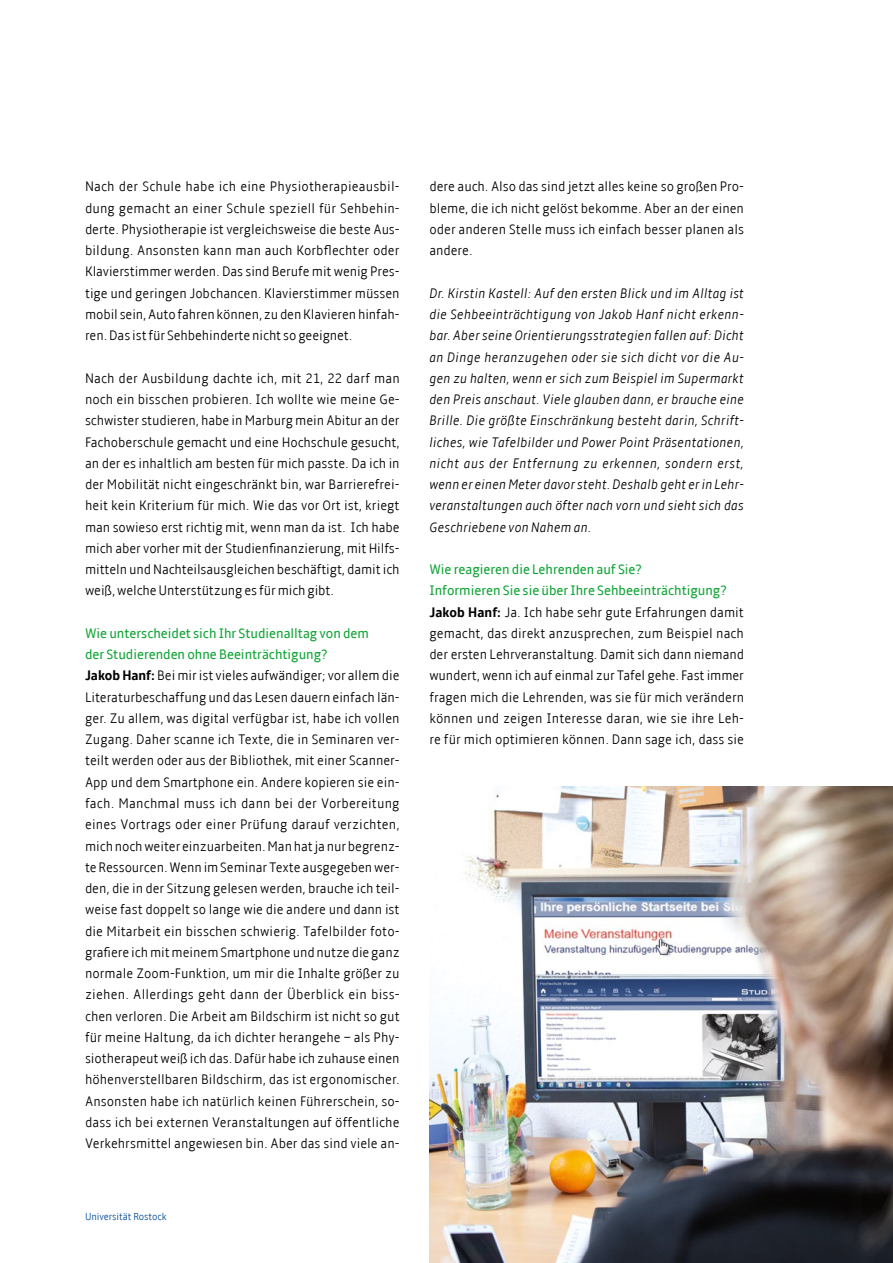
<style>
.page{position:relative;width:893px;height:1263px;background:#fff}
.page>*{position:absolute;margin:0;border:0;box-sizing:border-box;transform-origin:0 0}
.t1{font:300 condensed 14.25px/21.3px "Amble";letter-spacing:.005em;color:#000;text-align:justify}
.t2{font:italic 300 condensed 14.25px/21.3px "Amble";letter-spacing:.01em;color:#000;text-align:justify}
.t3{font:300 condensed 10.5px "Amble";letter-spacing:-.005em;color:#00489a}
.s1{font-weight:400;font-stretch:normal;color:#13a538}
.s2{font-weight:700;font-stretch:normal}
</style>
<div class="page">
<img style="left:429px;top:787px;width:464px;height:476px">
<p class="t1" style="left:85px;top:176px;width:316px">Nach der Schule habe ich eine Physiotherapieausbil&shy;dung gemacht an einer Schule speziell für Sehbehin&shy;derte. Physiotherapie ist vergleichsweise die beste Aus&shy;bildung. Ansonsten kann man auch Korbflechter oder Klavierstimmer werden. Das sind Berufe mit wenig Pres&shy;tige und geringen Jobchancen. Klavierstimmer müssen mobil sein, Auto fahren können, zu den Klavieren hinfah&shy;ren. Das ist für Sehbehinderte nicht so geeignet.</p>
<p class="t1" style="left:85px;top:368px;width:316px">Nach der Ausbildung dachte ich, mit 21, 22 darf man noch ein bisschen probieren. Ich wollte wie meine Ge&shy;schwister studieren, habe in Marburg mein Abitur an der Fachoberschule gemacht und eine Hochschule gesucht, an der es inhaltlich am besten für mich passte. Da ich in der Mobilität nicht eingeschränkt bin, war Barrierefrei&shy;heit kein Kriterium für mich. Wie das vor Ort ist, kriegt man sowieso erst richtig mit, wenn man da ist. Ich habe mich aber vorher mit der Studienfinanzierung, mit Hilfs&shy;mitteln und Nachteilsausgleichen beschäftigt, damit ich weiß, welche Unterstützung es für mich gibt.</p>
<p class="t1" style="left:85px;top:623px;width:316px;text-align:left"><span class="s1">Wie unterscheidet sich Ihr Studienalltag von dem<br>der Studierenden ohne Beeinträchtigung?<br></span><span class="s2">Jakob Hanf:</span> Bei mir ist vieles aufwändiger; vor allem die Literaturbeschaffung und das Lesen dauern einfach län&shy;ger. Zu allem, was digital verfügbar ist, habe ich vollen Zugang. Daher scanne ich Texte, die in Seminaren ver&shy;teilt werden oder aus der Bibliothek, mit einer Scanner-App und dem Smartphone ein. Andere kopieren sie ein&shy;fach. Manchmal muss ich dann bei der Vorbereitung eines Vortrags oder einer Prüfung darauf verzichten, mich noch weiter einzuarbeiten. Man hat ja nur begrenz&shy;te Ressourcen. Wenn im Seminar Texte ausgegeben wer&shy;den, die in der Sitzung gelesen werden, brauche ich teil&shy;weise fast doppelt so lange wie die andere und dann ist die Mitarbeit ein bisschen schwierig. Tafelbilder foto&shy;grafiere ich mit meinem Smartphone und nutze die ganz normale Zoom-Funktion, um mir die Inhalte größer zu ziehen. Allerdings geht dann der Überblick ein biss&shy;chen verloren. Die Arbeit am Bildschirm ist nicht so gut für meine Haltung, da ich dichter herangehe – als Phy&shy;siotherapeut weiß ich das. Dafür habe ich zuhause einen höhenverstellbaren Bildschirm, das ist ergonomischer.<br>Ansonsten habe ich natürlich keinen Führerschein, so&shy;dass ich bei externen Veranstaltungen auf öffentliche Verkehrsmittel angewiesen bin. Aber das sind viele an-</p>
<p class="t3" style="left:85px;top:1210px;width:83px">Universität Rostock</p>
<p class="t1" style="left:429px;top:176px;width:316px">dere auch. Also das sind jetzt alles keine so großen Pro&shy;bleme, die ich nicht gelöst bekomme. Aber an der einen oder anderen Stelle muss ich einfach besser planen als andere.</p>
<p class="t2" style="left:429px;top:283px;width:316px">Dr. Kirstin Kastell: Auf den ersten Blick und im Alltag ist die Sehbeeinträchtigung von Jakob Hanf nicht erkenn&shy;bar. Aber seine Orientierungsstrategien fallen auf: Dicht an Dinge heranzugehen oder sie sich dicht vor die Au&shy;gen zu halten, wenn er sich zum Beispiel im Supermarkt den Preis anschaut. Viele glauben dann, er brauche eine Brille. Die größte Einschränkung besteht darin, Schrift&shy;liches, wie Tafelbilder und Power Point Präsentationen, nicht aus der Entfernung zu erkennen, sondern erst, wenn er einen Meter davor steht. Deshalb geht er in Lehr&shy;veranstaltungen auch öfter nach vorn und sieht sich das Geschriebene von Nahem an.</p>
<p class="t1" style="left:429px;top:559px;width:316px;text-align:left"><span class="s1">Wie reagieren die Lehrenden auf Sie?<br>Informieren Sie sie über Ihre Sehbeeinträchtigung?<br></span><span class="s2">Jakob Hanf:</span> Ja. Ich habe sehr gute Erfahrungen damit gemacht, das direkt anzusprechen, zum Beispiel nach der ersten Lehrveranstaltung. Damit sich dann niemand wundert, wenn ich auf einmal zur Tafel gehe. Fast immer fragen mich die Lehrenden, was sie für mich verändern können und zeigen Interesse daran, wie sie ihre Leh&shy;re für mich optimieren können. Dann sage ich, dass sie</p>
</div>
